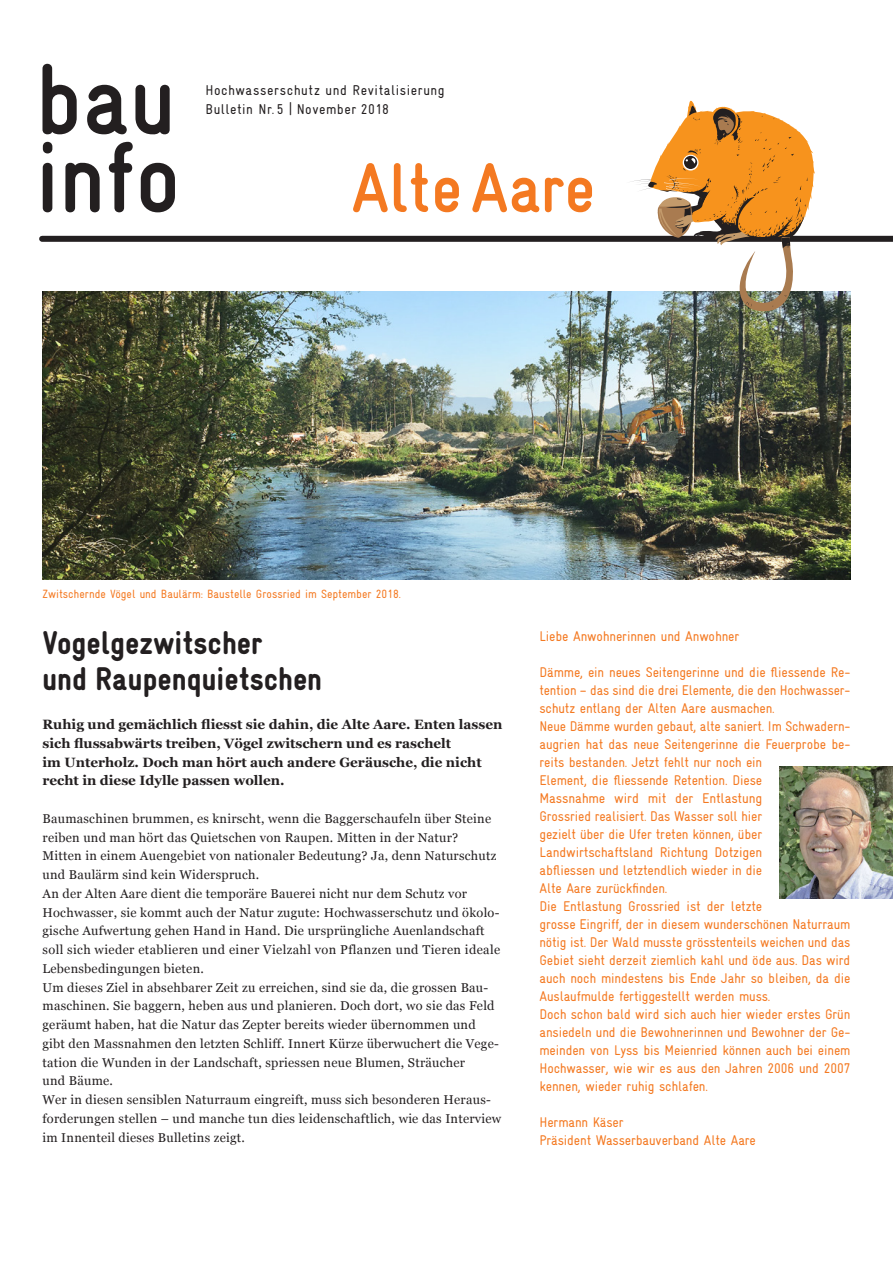
<style>
.page{position:relative;width:893px;height:1263px;background:#fff}
.page>*{position:absolute;margin:0;border:0;box-sizing:border-box;transform-origin:0 0}
.t1{font:700 100.5px/78px "Gravur Condensed Pro";color:#231f20}
.t2{font:700 70.05px "Gravur Condensed Pro";letter-spacing:-.01em;color:#f47921}
.Haupttitel{font:900 33px/36px "Gravur Condensed Pro";color:#231f20}
.T_Hochwasserschutz{font:14.25px "Gravur Condensed Pro";letter-spacing:.04em;color:#231f20}
.Editorial_Lauftext{font:14.1px/18px "Gravur Condensed Pro";letter-spacing:-.01em;color:#f47921;text-align:justify}
.Lead{font:700 13.5px/18.8px "Georgia";color:#231f20}
.Lauftext{font:12.75px/18.8px "Georgia";letter-spacing:.02em;color:#231f20}
.Bildlegende{font:12px "Gravur Condensed Pro";color:#f47921}
</style>
<div class="page">
<div style="left:42px;top:236px;width:851px;height:6px;background:#231f20"></div>
<img style="left:779px;top:767px;width:114px;height:131px">
<img style="left:43px;top:291px;width:807px;height:288px">
<svg style="left:626px;top:101px;width:189px;height:210px"></svg>
<h1 class="t1" style="left:35px;top:62px;width:147px">bau info</h1>
<p class="T_Hochwasserschutz" style="left:206px;top:82px;width:241px">Hochwasserschutz und Revitalisierung</p>
<p class="T_Hochwasserschutz" style="left:206px;top:101px;width:185px">Bulletin Nr. 5 | November 2018</p>
<h2 class="t2" style="left:351px;top:149px;width:245px">Alte Aare</h2>
<p class="Bildlegende" style="left:43px;top:587px;width:360px">Zwitschernde Vögel und Baulärm: Baustelle Grossried im September 2018.</p>
<p class="Haupttitel" style="left:43px;top:625px;width:281px">Vogelgezwitscher<br>und Raupenquietschen</p>
<p class="Lead" style="left:43px;top:714px;width:461px">Ruhig und gemächlich fliesst sie dahin, die Alte Aare. Enten lassen sich flussabwärts treiben, Vögel zwitschern und es raschelt<br>im Unterholz. Doch man hört auch andere Geräusche, die nicht recht in diese Idylle passen wollen.</p>
<p class="Lauftext" style="left:43px;top:808px;width:455px">Baumaschinen brummen, es knirscht, wenn die Baggerschaufeln über Steine reiben und man hört das Quietschen von Raupen. Mitten in der Natur?<br>Mitten in einem Auengebiet von nationaler Bedeutung? Ja, denn Naturschutz und Baulärm sind kein Widerspruch.</p>
<p class="Lauftext" style="left:43px;top:883px;width:459px">An der Alten Aare dient die temporäre Bauerei nicht nur dem Schutz vor Hochwasser, sie kommt auch der Natur zugute: Hochwasserschutz und ökolo&shy;gische Aufwertung gehen Hand in Hand. Die ursprüngliche Auenlandschaft soll sich wieder etablieren und einer Vielzahl von Pflanzen und Tieren ideale Lebensbedingungen bieten.</p>
<p class="Lauftext" style="left:43px;top:977px;width:458px">Um dieses Ziel in absehbarer Zeit zu erreichen, sind sie da, die grossen Bau&shy;maschinen. Sie baggern, heben aus und planieren. Doch dort, wo sie das Feld geräumt haben, hat die Natur das Zepter bereits wieder übernommen und gibt den Massnahmen den letzten Schliff. Innert Kürze überwuchert die Vege&shy;tation die Wunden in der Landschaft, spriessen neue Blumen, Sträucher<br>und Bäume.</p>
<p class="Lauftext" style="left:43px;top:1090px;width:460px">Wer in diesen sensiblen Naturraum eingreift, muss sich besonderen Heraus&shy;forderungen stellen – und manche tun dies leidenschaftlich, wie das Interview im Innenteil dieses Bulletins zeigt.</p>
<p class="Editorial_Lauftext" style="left:539px;top:627px;width:201px">Liebe Anwohnerinnen und Anwohner</p>
<p class="Editorial_Lauftext" style="left:539px;top:663px;width:312px">Dämme, ein neues Seitengerinne und die fliessende Re&shy;tention – das sind die drei Elemente, die den Hochwasser&shy;schutz entlang der Alten Aare ausmachen.</p>
<p class="Editorial_Lauftext" style="left:539px;top:717px;width:312px;text-align:left">Neue Dämme wurden gebaut, alte saniert. Im Schwadern&shy;augrien hat das neue Seitengerinne die Feuerprobe be&shy;reits bestanden. Jetzt fehlt nur noch ein<br>Element, die fliessende Retention. Diese<br>Massnahme wird mit der Entlastung<br>Grossried realisiert. Das Wasser soll hier<br>gezielt über die Ufer treten können, über Landwirtschaftsland Richtung Dotzigen<br>abfliessen und letztendlich wieder in die<br>Alte Aare zurückfinden.</p>
<p class="Editorial_Lauftext" style="left:539px;top:897px;width:312px;text-align:left">Die Entlastung Grossried ist der letzte<br>grosse Eingriff, der in diesem wunderschönen Naturraum nötig ist. Der Wald musste grösstenteils weichen und das Gebiet sieht derzeit ziemlich kahl und öde aus. Das wird auch noch mindestens bis Ende Jahr so bleiben, da die Auslaufmulde fertiggestellt werden muss.</p>
<p class="Editorial_Lauftext" style="left:539px;top:1005px;width:312px">Doch schon bald wird sich auch hier wieder erstes Grün ansiedeln und die Bewohnerinnen und Bewohner der Ge&shy;meinden von Lyss bis Meienried können auch bei einem Hochwasser, wie wir es aus den Jahren 2006 und 2007 kennen, wieder ruhig schlafen.</p>
<p class="Editorial_Lauftext" style="left:539px;top:1113px;width:86px">Hermann Käser</p>
<p class="Editorial_Lauftext" style="left:539px;top:1131px;width:218px">Präsident Wasserbauverband Alte Aare</p>
</div>
